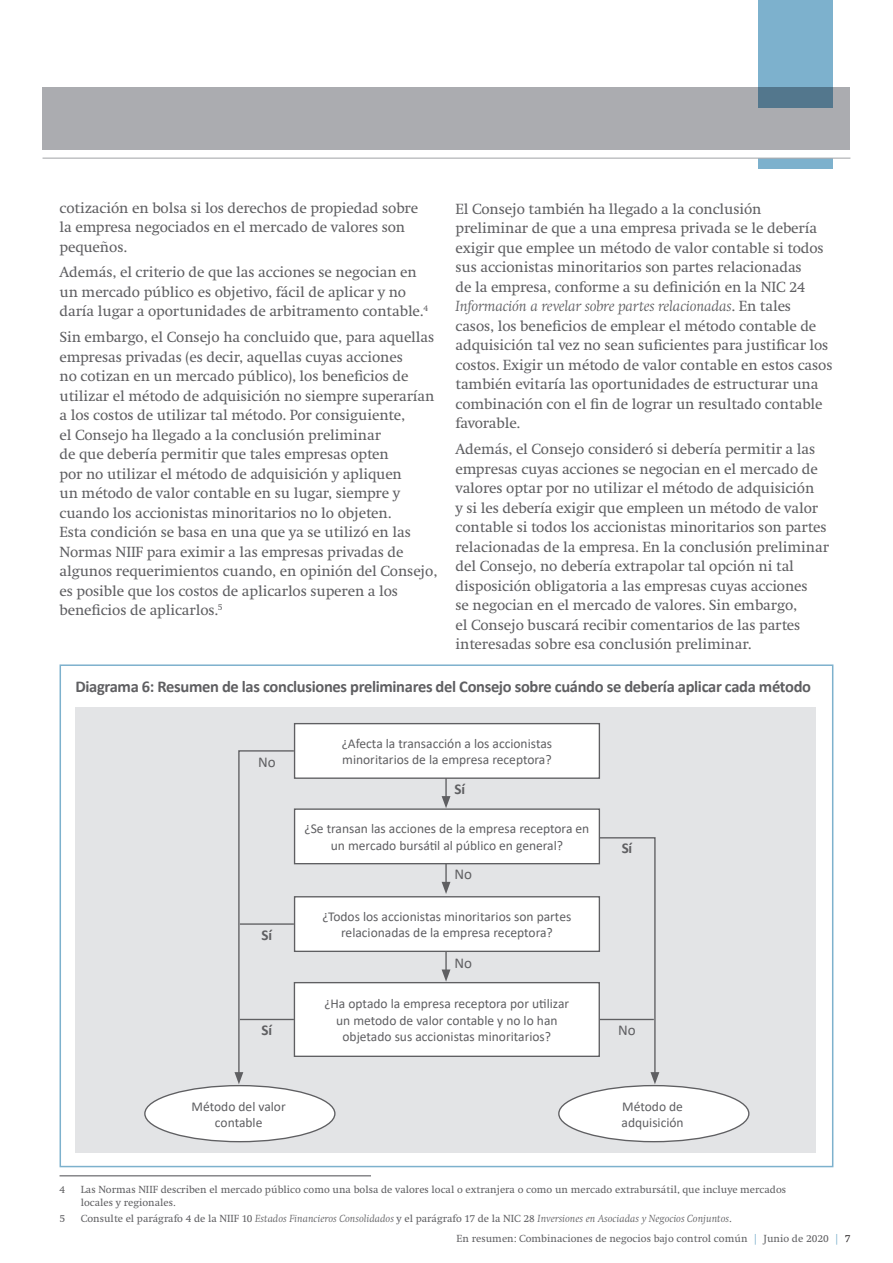
<style>
.page{position:relative;width:893px;height:1263px;background:#fff}
.page>*{position:absolute;margin:0;border:0;box-sizing:border-box;transform-origin:0 0}
.Graphic_heading{font:700 16.5px "Calibri";letter-spacing:-.02em;color:#5f5f62}
.body_copy{font:15px/19.5px "Swift LT Pro";letter-spacing:-.01em;color:#5f5f62}
.graphic_text{font:15px "Calibri";color:#5f5f62}
.Graphic_heading-2{font:700 15px "Calibri";letter-spacing:-.02em;color:#5f5f62}
.graphic_text-2{font:13.5px/16.2px "Calibri";color:#5f5f62;text-align:center}
.footnote{font:10.5px/13.5px "Swift LT Pro";color:#5f5f62}
.footnote-2{font:italic 10.5px "Swift LT Pro";color:#5f5f62}
.s1{font-style:italic}
.s2{font-style:normal}
.s3{color:#7db1cd}
.s4{color:#231f20}
</style>
<div class="page">
<div style="left:758px;top:158px;width:74px;height:11px;background:#7db1cd"></div>
<div style="left:43px;top:88px;width:807px;height:62px;background:#abacb0"></div>
<svg style="left:758px;top:0;width:74px;height:108px;background:#74a5c0"></svg>
<hr style="left:43px;top:158px;width:807px;height:1px;background:#abacb0">
<div style="left:75px;top:707px;width:741px;height:446px;background:#e3e4e6"></div>
<hr style="left:445px;top:778px;width:2px;height:20px;background:#5f5f62">
<svg style="left:442px;top:796px;width:8px;height:12px"></svg>
<hr style="left:445px;top:863px;width:2px;height:21px;background:#5f5f62">
<svg style="left:442px;top:882px;width:8px;height:12px"></svg>
<hr style="left:445px;top:951px;width:2px;height:21px;background:#5f5f62">
<svg style="left:442px;top:969px;width:8px;height:13px"></svg>
<div style="left:295px;top:724px;width:304px;height:54px;background:#fff"></div>
<div style="left:294px;top:723px;width:306px;height:56px;border:1px solid #5f5f62"></div>
<div style="left:295px;top:809px;width:304px;height:55px;background:#fff"></div>
<div style="left:294px;top:808px;width:306px;height:56px;border:1px solid #5f5f62"></div>
<div style="left:145px;top:1085px;width:190px;height:57px;background:#fff;border-radius:50%"></div>
<div style="left:144px;top:1085px;width:192px;height:57px;border:1px solid #5f5f62;border-radius:50%"></div>
<div style="left:559px;top:1085px;width:190px;height:57px;background:#fff;border-radius:50%"></div>
<div style="left:558px;top:1085px;width:191px;height:57px;border:1px solid #5f5f62;border-radius:50%"></div>
<div style="left:295px;top:897px;width:304px;height:54px;background:#fff"></div>
<div style="left:294px;top:896px;width:306px;height:56px;border:1px solid #5f5f62"></div>
<div style="left:294px;top:983px;width:305px;height:73px;background:#fff"></div>
<div style="left:294px;top:982px;width:306px;height:75px;border:1px solid #5f5f62"></div>
<svg style="left:234px;top:749px;width:61px;height:335px"></svg>
<svg style="left:599px;top:836px;width:60px;height:248px"></svg>
<hr style="left:240px;top:923px;width:54px;height:2px;background:#5f5f62">
<hr style="left:240px;top:1019px;width:54px;height:1px;background:#5f5f62">
<hr style="left:600px;top:1019px;width:54px;height:1px;background:#5f5f62">
<hr style="left:60px;top:1175px;width:311px;height:1px;background:#5f5f62">
<p class="body_copy" style="left:60px;top:198px;width:360px">cotización en bolsa si los derechos de propiedad sobre la empresa negociados en el mercado de valores son pequeños.</p>
<p class="body_copy" style="left:60px;top:263px;width:370px">Además, el criterio de que las acciones se negocian en un mercado público es objetivo, fácil de aplicar y no daría lugar a oportunidades de arbitramento contable.<sup>4</sup></p>
<p class="body_copy" style="left:60px;top:328px;width:379px">Sin embargo, el Consejo ha concluido que, para aquellas empresas privadas (es decir, aquellas cuyas acciones<br>no cotizan en un mercado público), los beneficios de utilizar el método de adquisición no siempre superarían a los costos de utilizar tal método. Por consiguiente,<br>el Consejo ha llegado a la conclusión preliminar<br>de que debería permitir que tales empresas opten<br>por no utilizar el método de adquisición y apliquen<br>un método de valor contable en su lugar, siempre y cuando los accionistas minoritarios no lo objeten.<br>Esta condición se basa en una que ya se utilizó en las Normas NIIF para eximir a las empresas privadas de algunos requerimientos cuando, en opinión del Consejo, es posible que los costos de aplicarlos superen a los beneficios de aplicarlos.<sup>5</sup></p>
<p class="body_copy" style="left:455px;top:199px;width:379px">El Consejo también ha llegado a la conclusión preliminar de que a una empresa privada se le debería exigir que emplee un método de valor contable si todos sus accionistas minoritarios son partes relacionadas<br>de la empresa, conforme a su definición en la NIC 24<br><span class="s1">Información a revelar sobre partes relacionadas</span>. En tales casos, los beneficios de emplear el método contable de adquisición tal vez no sean suficientes para justificar los costos. Exigir un método de valor contable en estos casos también evitaría las oportunidades de estructurar una combinación con el fin de lograr un resultado contable favorable.</p>
<p class="body_copy" style="left:455px;top:439px;width:375px">Además, el Consejo consideró si debería permitir a las empresas cuyas acciones se negocian en el mercado de valores optar por no utilizar el método de adquisición<br>y si les debería exigir que empleen un método de valor contable si todos los accionistas minoritarios son partes relacionadas de la empresa. En la conclusión preliminar del Consejo, no debería extrapolar tal opción ni tal disposición obligatoria a las empresas cuyas acciones<br>se negocian en el mercado de valores. Sin embargo,<br>el Consejo buscará recibir comentarios de las partes interesadas sobre esa conclusión preliminar.</p>
<p class="Graphic_heading" style="left:75px;top:675px;width:737px">Diagrama 6: Resumen de las conclusiones preliminares del Consejo sobre cuándo se debería aplicar cada método</p>
<p class="graphic_text" style="left:258px;top:752px;width:19px">No</p>
<p class="Graphic_heading-2" style="left:262px;top:924px;width:12px">Sí</p>
<p class="Graphic_heading-2" style="left:262px;top:1019px;width:12px">Sí</p>
<p class="graphic_text-2" style="left:342px;top:735px;width:212px;text-align:left">¿Afecta la transacción a los accionistas minoritarios de la empresa receptora?</p>
<p class="Graphic_heading-2" style="left:455px;top:779px;width:12px">Sí</p>
<p class="graphic_text-2" style="left:305px;top:820px;width:286px">¿Se transan las acciones de la empresa receptora en un mercado bursátil al público en general?</p>
<p class="graphic_text" style="left:455px;top:864px;width:19px">No</p>
<p class="graphic_text-2" style="left:323px;top:908px;width:250px">¿Todos los accionistas minoritarios son partes relacionadas de la empresa receptora?</p>
<p class="graphic_text" style="left:455px;top:953px;width:19px">No</p>
<p class="graphic_text-2" style="left:324px;top:995px;width:246px">¿Ha optado la empresa receptora por utilizar un metodo de valor contable y no lo han objetado sus accionistas minoritarios?</p>
<p class="Graphic_heading-2" style="left:622px;top:837px;width:12px">Sí</p>
<p class="graphic_text" style="left:618px;top:1020px;width:19px">No</p>
<p class="graphic_text-2" style="left:192px;top:1098px;width:96px">Método del valor contable</p>
<p class="graphic_text-2" style="left:621px;top:1098px;width:64px;text-align:left">Método de adquisición</p>
<p class="footnote" style="left:60px;top:1182px;width:7px">4</p>
<p class="footnote" style="left:81px;top:1182px;width:707px">Las Normas NIIF describen el mercado público como una bolsa de valores local o extranjera o como un mercado extrabursátil, que incluye mercados locales y regionales.</p>
<p class="footnote" style="left:60px;top:1212px;width:7px">5</p>
<p class="footnote-2" style="left:81px;top:1212px;width:652px"><span class="s2">Consulte el parágrafo 4 de la NIIF 10</span> Estados Financieros Consolidados <span class="s2">y el parágrafo 17 de la NIC 28</span> Inversiones en Asociadas y Negocios Conjuntos<span class="s2">.</span></p>
<p class="footnote" style="left:457px;top:1231px;width:395px">En resumen: Combinaciones de negocios bajo control común <span class="s3">|</span> Junio de 2020 <span class="s3">|</span> <span class="s4">7</span></p>
</div>
